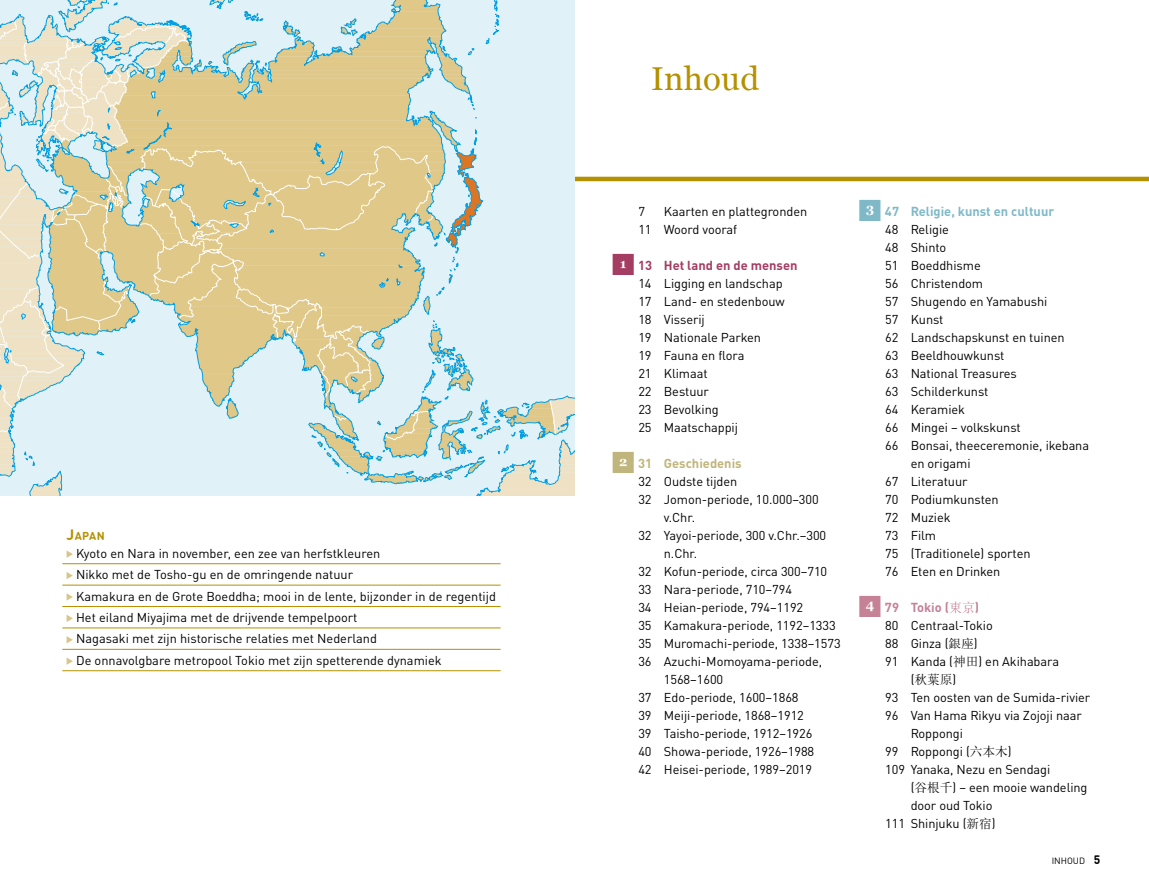
<style>
.page{position:relative;width:1149px;height:893px;background:#fff}
.page>*{position:absolute;margin:0;border:0;box-sizing:border-box;transform-origin:0 0}
.t1{font:33px "Georgia";letter-spacing:.005em;color:#b59100}
.t2{font:30px "Dominicus";color:#a53c62}
.t3{font:30px "Dominicus";color:#c0b57c}
.t4{font:30px "Dominicus";color:#7fb9c8}
.t5{font:30px "Dominicus";color:#c58296}
.t6{font:700 12.9px "DIN Pro";color:#7fb9c8}
.t7{font:700 12.9px "DIN Pro";color:#a53c62}
.t8{font:700 12.9px "DIN Pro";color:#c0b57c}
.t9{font:700 12.9px "DIN Pro";color:#c58296}
.t10{font:12.75px/18px "DIN Pro";letter-spacing:-.005em;color:#000}
.t11{font:12.75px "Sim Sun";color:#000}
.t12{font:700 11.25px "DIN Round Offc";color:#b59100}
.t13{font:9px "DIN Pro";color:#000}
.s1{font-size:15px}
.s2{font-family:"Sim Sun";font-weight:400}
.s3{font-family:"Sim Sun"}
.s4{font-family:"DIN Pro"}
.s5{font-family:"DIN Round Offc";font-weight:700;font-size:12px}
</style>
<div class="page">
<hr style="left:574px;top:177px;width:574px;height:4px;background:#b59100">
<svg style="left:0;top:0;width:574px;height:495px;fill:#e0eef3"></svg>
<hr style="left:62px;top:563px;width:438px;height:1px;background:#b59100">
<hr style="left:62px;top:585px;width:438px;height:1px;background:#b59100">
<hr style="left:62px;top:606px;width:438px;height:1px;background:#b59100">
<hr style="left:62px;top:627px;width:438px;height:1px;background:#b59100">
<hr style="left:62px;top:649px;width:438px;height:1px;background:#b59100">
<hr style="left:62px;top:670px;width:438px;height:1px;background:#b59100">
<svg style="left:67px;top:551px;width:6px;height:7px"></svg>
<svg style="left:67px;top:572px;width:6px;height:7px"></svg>
<svg style="left:67px;top:593px;width:6px;height:8px"></svg>
<svg style="left:67px;top:615px;width:6px;height:7px"></svg>
<svg style="left:67px;top:636px;width:6px;height:7px"></svg>
<svg style="left:67px;top:658px;width:6px;height:7px"></svg>
<p class="t12" style="left:67px;top:528px;width:40px"><span class="s1">J</span>APAN</p>
<p class="t10" style="left:76px;top:541px;width:421px;line-height:21.5px">Kyoto en Nara in november, een zee van herfstkleuren<br>Nikko met de Tosho-gu en de omringende natuur<br>Kamakura en de Grote Boeddha; mooi in de lente, bijzonder in de regentijd Het eiland Miyajima met de drijvende tempelpoort<br>Nagasaki met zijn historische relaties met Nederland<br>De onnavolgbare metropool Tokio met zijn spetterende dynamiek</p>
<h1 class="t1" style="left:651px;top:59px;width:110px">Inhoud</h1>
<p class="t10" style="left:638px;top:201px;width:8px">7</p>
<p class="t10" style="left:638px;top:201px;width:170px;text-indent:26px">Kaarten en plattegronden<br>11 Woord vooraf</p>
<h2 class="t2" style="left:612px;top:250px;width:16px">1</h2>
<p class="t7" style="left:638px;top:255px;width:161px">13 Het land en de mensen</p>
<p class="t10" style="left:638px;top:273px;width:148px">14 Ligging en landschap<br>17 Land- en stedenbouw<br>18 Visserij<br>19 Nationale Parken<br>19 Fauna en flora<br>21 Klimaat<br>22 Bestuur<br>23 Bevolking<br>25 Maatschappij</p>
<h2 class="t3" style="left:612px;top:448px;width:16px">2</h2>
<p class="t8" style="left:638px;top:453px;width:105px">31 Geschiedenis</p>
<p class="t10" style="left:638px;top:471px;width:100px">32 Oudste tijden</p>
<p class="t10" style="left:638px;top:489px;width:182px">32 Jomon-periode, 10.000−300</p>
<p class="t10" style="left:663px;top:507px;width:33px">v.Chr.</p>
<p class="t10" style="left:638px;top:525px;width:189px">32 Yayoi-periode, 300 v.Chr.−300</p>
<p class="t10" style="left:663px;top:543px;width:35px">n.Chr.</p>
<p class="t10" style="left:638px;top:561px;width:190px">32 Kofun-periode, circa 300−710</p>
<p class="t10" style="left:638px;top:579px;width:155px">33 Nara-periode, 710–794</p>
<p class="t10" style="left:638px;top:597px;width:166px">34 Heian-periode, 794−1192</p>
<p class="t10" style="left:638px;top:615px;width:199px">35 Kamakura-periode, 1192−1333</p>
<p class="t10" style="left:638px;top:633px;width:204px">35 Muromachi-periode, 1338−1573</p>
<p class="t10" style="left:638px;top:651px;width:185px">36 Azuchi-Momoyama-periode,</p>
<p class="t10" style="left:663px;top:669px;width:61px">1568−1600</p>
<p class="t10" style="left:638px;top:687px;width:162px">37 Edo-periode, 1600−1868</p>
<p class="t10" style="left:638px;top:705px;width:167px">39 Meiji-periode, 1868−1912</p>
<p class="t10" style="left:638px;top:723px;width:175px">39 Taisho-periode, 1912−1926</p>
<p class="t10" style="left:638px;top:741px;width:177px">40 Showa-periode, 1926−1988</p>
<p class="t10" style="left:638px;top:759px;width:175px">42 Heisei-periode, 1989−2019</p>
<h2 class="t4" style="left:859px;top:196px;width:16px">3</h2>
<p class="t6" style="left:884px;top:201px;width:171px">47 Religie, kunst en cultuur</p>
<p class="t10" style="left:884px;top:219px;width:65px">48 Religie</p>
<p class="t10" style="left:884px;top:237px;width:63px">48 Shinto</p>
<p class="t10" style="left:884px;top:255px;width:97px">51 Boeddhisme</p>
<p class="t10" style="left:884px;top:273px;width:99px">56 Christendom</p>
<p class="t10" style="left:884px;top:291px;width:164px">57 Shugendo en Yamabushi</p>
<p class="t10" style="left:884px;top:309px;width:60px">57 Kunst</p>
<p class="t10" style="left:884px;top:327px;width:181px">62 Landschapskunst en tuinen</p>
<p class="t10" style="left:884px;top:345px;width:121px">63 Beeldhouwkunst</p>
<p class="t10" style="left:884px;top:363px;width:133px">63 National Treasures</p>
<p class="t10" style="left:884px;top:381px;width:105px">63 Schilderkunst</p>
<p class="t10" style="left:884px;top:399px;width:81px">64 Keramiek</p>
<p class="t10" style="left:884px;top:417px;width:137px">66 Mingei – volkskunst</p>
<p class="t10" style="left:884px;top:435px;width:205px">66 Bonsai, theeceremonie, ikebana</p>
<p class="t10" style="left:910px;top:453px;width:61px">en origami</p>
<p class="t10" style="left:884px;top:471px;width:84px">67 Literatuur</p>
<p class="t10" style="left:884px;top:489px;width:115px">70 Podiumkunsten</p>
<p class="t10" style="left:884px;top:507px;width:67px">72 Muziek</p>
<p class="t10" style="left:884px;top:525px;width:52px">73 Film</p>
<p class="t10" style="left:884px;top:543px;width:147px">75 (Traditionele) sporten</p>
<p class="t10" style="left:884px;top:561px;width:117px">76 Eten en Drinken</p>
<h2 class="t5" style="left:859px;top:592px;width:16px">4</h2>
<p class="t9" style="left:884px;top:597px;width:96px">79 Tokio (<span class="s2">東京</span>)</p>
<p class="t10" style="left:884px;top:615px;width:175px">80 Centraal-Tokio<br>88 Ginza (<span class="s3">銀座</span>)<br>91 Kanda (<span class="s3">神田</span>) en Akihabara</p>
<p class="t11" style="left:910px;top:673px;width:47px"><span class="s4">(</span>秋葉原<span class="s4">)</span></p>
<p class="t10" style="left:884px;top:687px;width:206px">93 Ten oosten van de Sumida-rivier</p>
<p class="t10" style="left:884px;top:705px;width:198px">96 Van Hama Rikyu via Zojoji naar</p>
<p class="t10" style="left:910px;top:723px;width:54px">Roppongi</p>
<p class="t10" style="left:884px;top:741px;width:128px">99 Roppongi (<span class="s3">六本木</span>)</p>
<p class="t10" style="left:884px;top:759px;width:167px">109 Yanaka, Nezu en Sendagi</p>
<p class="t10" style="left:910px;top:777px;width:178px">(<span class="s3">谷根千</span>) – een mooie wandeling</p>
<p class="t10" style="left:910px;top:795px;width:83px">door oud Tokio</p>
<p class="t10" style="left:884px;top:813px;width:112px">111 Shinjuku (<span class="s3">新宿</span>)</p>
<p class="t13" style="left:1051px;top:854px;width:50px">INHOUD <span class="s5">5</span></p>
</div>
